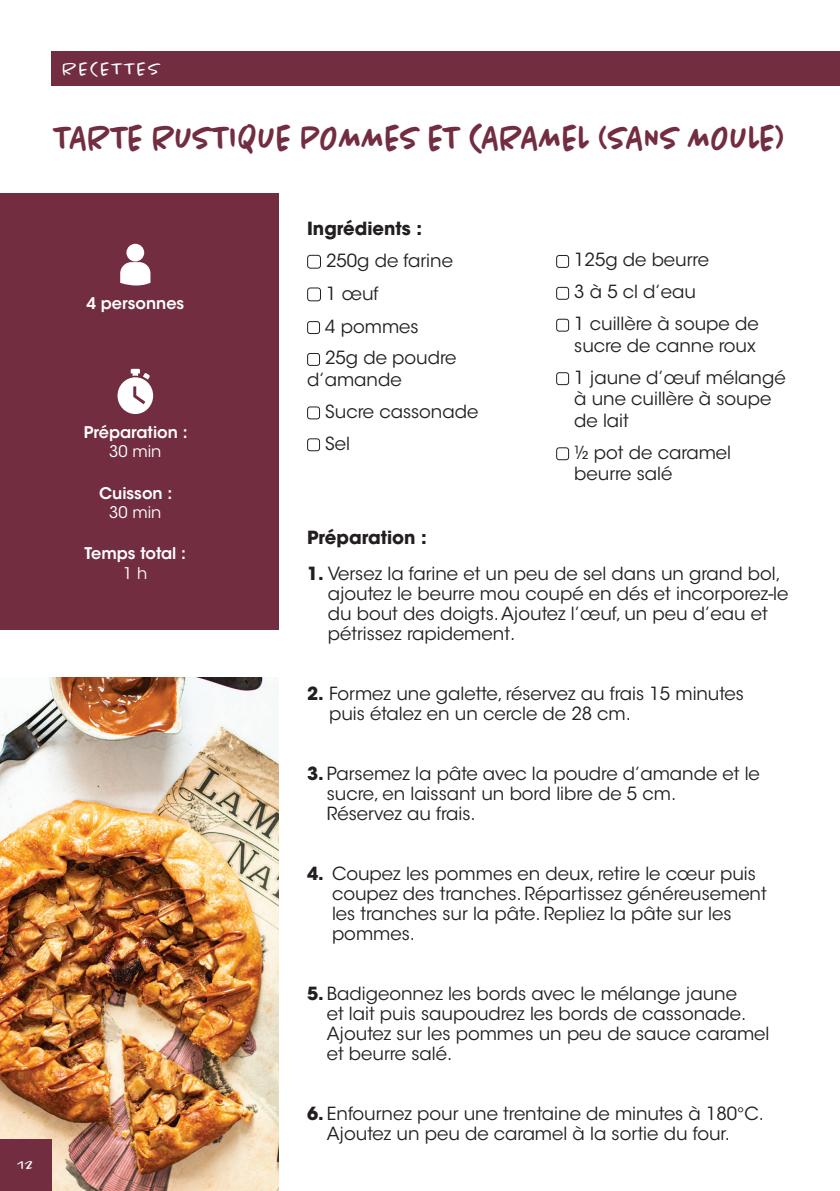
<style>
.page{position:relative;width:840px;height:1191px;background:#fff}
.page>*{position:absolute;margin:0;border:0;box-sizing:border-box;transform-origin:0 0}
.t1{font:500 40px "Chantal";color:#722d41;scale:.75 1}
.t2{font:300 20px "Chantal";letter-spacing:.1em;color:#fff}
.t3{font:18px/20px "ITC Avant Garde Std";color:#231f20}
.t4{font:700 18px "ITC Avant Garde Std";color:#231f20}
.t5{font:600 16px/19.2px "ITC Avant Garde Std";color:#fff;text-align:center}
.t6{font:300 16px "Chantal";color:#fff}
.s1{font-weight:400}
.s2{font-weight:700}
</style>
<div class="page">
<div style="left:51px;top:51px;width:788px;height:34px;background:#722d41"></div>
<div style="left:0;top:193px;width:278px;height:436px;background:#722d41"></div>
<div style="left:307px;top:255px;width:14px;height:14px;border:1px solid #231f20;border-radius:3px"></div>
<div style="left:307px;top:287px;width:14px;height:14px;border:1px solid #231f20;border-radius:3px"></div>
<div style="left:307px;top:321px;width:13px;height:13px;border:1px solid #231f20;border-radius:3px"></div>
<div style="left:307px;top:353px;width:13px;height:13px;border:1px solid #231f20;border-radius:3px"></div>
<div style="left:307px;top:406px;width:13px;height:13px;border:1px solid #231f20;border-radius:3px"></div>
<div style="left:307px;top:438px;width:13px;height:13px;border:1px solid #231f20;border-radius:3px"></div>
<svg style="left:117px;top:369px;width:36px;height:45px"></svg>
<img style="left:0;top:677px;width:278px;height:514px">
<svg style="left:120px;top:244px;width:30px;height:41px"></svg>
<div style="left:556px;top:255px;width:12px;height:13px;border:1px solid #231f20;border-radius:3px"></div>
<div style="left:556px;top:287px;width:12px;height:13px;border:1px solid #231f20;border-radius:3px"></div>
<div style="left:556px;top:319px;width:12px;height:12px;border:1px solid #231f20;border-radius:3px"></div>
<div style="left:556px;top:372px;width:12px;height:13px;border:1px solid #231f20;border-radius:3px"></div>
<div style="left:556px;top:447px;width:12px;height:13px;border:1px solid #231f20;border-radius:3px"></div>
<div style="left:0;top:1140px;width:51px;height:51px;background:#722d41"></div>
<p class="t2" style="left:62px;top:57px;width:99px">RECETTES</p>
<p class="t1" style="left:54px;top:113px;width:976px">TARTE RUSTIQUE POMMES ET CARAMEL (SANS MOULE)</p>
<p class="t5" style="left:86px;top:294px;width:99px">4 personnes</p>
<p class="t5" style="left:84px;top:423px;width:105px">Préparation :<br><span class="s1">30 min</span></p>
<p class="t5" style="left:99px;top:483px;width:75px">Cuisson :<br><span class="s1">30 min</span></p>
<p class="t5" style="left:85px;top:544px;width:103px">Temps total :<br><span class="s1">1 h</span></p>
<p class="t6" style="left:17px;top:1155px;width:18px">12</p>
<p class="t4" style="left:307px;top:216px;width:116px">Ingrédients :</p>
<p class="t3" style="left:326px;top:251px;width:128px">250g de farine</p>
<p class="t3" style="left:326px;top:284px;width:54px">1 œuf</p>
<p class="t3" style="left:325px;top:316px;width:95px">4 pommes</p>
<p class="t3" style="left:307px;top:347px;width:151px;line-height:21.6px;text-indent:18px">25g de poudre d’amande</p>
<p class="t3" style="left:325px;top:402px;width:155px">Sucre cassonade</p>
<p class="t3" style="left:325px;top:433px;width:26px">Sel</p>
<p class="t3" style="left:574px;top:250px;width:136px">125g de beurre</p>
<p class="t3" style="left:574px;top:282px;width:123px">3 à 5 cl d’eau</p>
<p class="t3" style="left:574px;top:313px;width:186px;line-height:21.6px">1 cuillère à soupe de sucre de canne roux</p>
<p class="t3" style="left:574px;top:366px;width:213px;line-height:21.6px">1 jaune d’œuf mélangé à une cuillère à soupe de lait</p>
<p class="t3" style="left:574px;top:442px;width:158px;line-height:21.6px">½ pot de caramel beurre salé</p>
<p class="t4" style="left:307px;top:525px;width:121px">Préparation :</p>
<p class="t3" style="left:327px;top:564px;width:462px;text-indent:-21px"><span class="s2">1.</span> Versez la farine et un peu de sel dans un grand bol, ajoutez le beurre mou coupé en dés et incorporez-le du bout des doigts. Ajoutez l’œuf, un peu d’eau et pétrissez rapidement.</p>
<p class="t3" style="left:329px;top:684px;width:416px;text-indent:-22px"><span class="s2">2.</span> Formez une galette, réservez au frais 15 minutes puis étalez en un cercle de 28 cm.</p>
<p class="t3" style="left:326px;top:763px;width:434px;text-indent:-20px"><span class="s2">3.</span> Parsemez la pâte avec la poudre d’amande et le sucre, en laissant un bord libre de 5 cm.<br>Réservez au frais.</p>
<p class="t3" style="left:332px;top:863px;width:436px;text-indent:-25px"><span class="s2">4.</span> Coupez les pommes en deux, retire le cœur puis coupez des tranches. Répartissez généreusement les tranches sur la pâte. Repliez la pâte sur les pommes.</p>
<p class="t3" style="left:326px;top:983px;width:444px;text-indent:-20px"><span class="s2">5.</span> Badigeonnez les bords avec le mélange jaune<br>et lait puis saupoudrez les bords de cassonade.<br>Ajoutez sur les pommes un peu de sauce caramel et beurre salé.</p>
<p class="t3" style="left:326px;top:1103px;width:438px;text-indent:-20px"><span class="s2">6.</span> Enfournez pour une trentaine de minutes à 180°C.<br>Ajoutez un peu de caramel à la sortie du four.</p>
</div>
